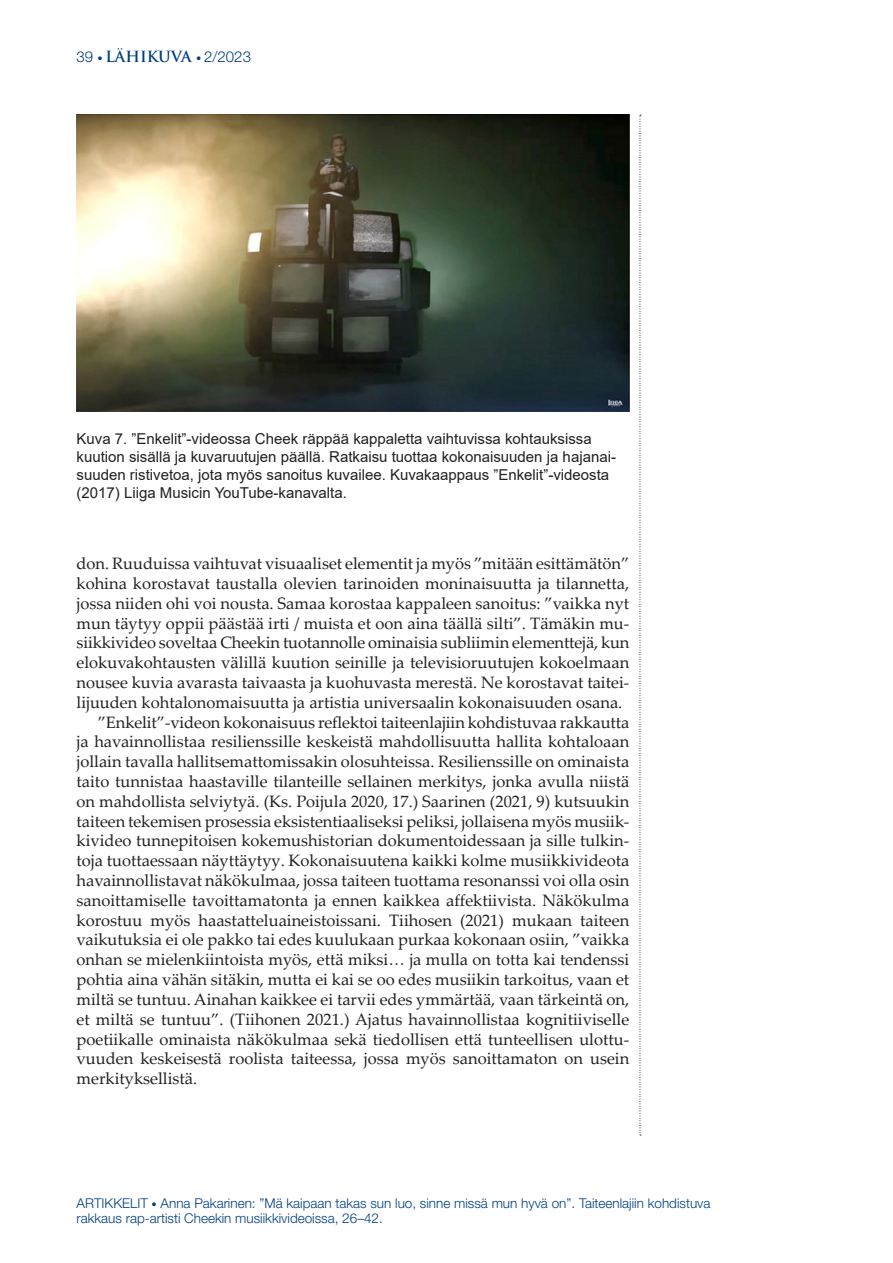
<style>
.page{position:relative;width:893px;height:1263px;background:#fff}
.page>*{position:absolute;margin:0;border:0;box-sizing:border-box;transform-origin:0 0}
.Artikkelit_leipis{font:16.5px/19.8px "Palatino Linotype";color:#231f20;text-align:justify}
.Kuvateksti{font:15px/18px "Arial";color:#231f20}
.t1{font:300 15px "Helvetica Neue";color:#003f80}
.t2{font:300 13.5px/15px "Helvetica Neue";color:#003f80}
.s1{font-size:10.5px}
.s2{font-family:"Trajan Pro";font-weight:700}
</style>
<div class="page">
<svg style="left:640px;top:115px;width:1px;height:1021px"></svg>
<img style="left:77px;top:115px;width:552px;height:296px">
<p class="t1" style="left:77px;top:47px;width:176px">39 <span class="s1">•</span> <span class="s2">LÄHIKUVA</span> <span class="s1">•</span> 2/2023</p>
<p class="Kuvateksti" style="left:77px;top:430px;width:541px">Kuva 7. ”Enkelit”-videossa Cheek räppää kappaletta vaihtuvissa kohtauksissa kuution sisällä ja kuvaruutujen päällä. Ratkaisu tuottaa kokonaisuuden ja hajanai&shy;suuden ristivetoa, jota myös sanoitus kuvailee. Kuvakaappaus ”Enkelit”-videosta (2017) Liiga Musicin YouTube-kanavalta.</p>
<p class="Artikkelit_leipis" style="left:77px;top:553px;width:554px">don. Ruuduissa vaihtuvat visuaaliset elementit ja myös ”mitään esittämätön” kohina korostavat taustalla olevien tarinoiden moninaisuutta ja tilannetta, jossa niiden ohi voi nousta. Samaa korostaa kappaleen sanoitus: ”vaikka nyt mun täytyy oppii päästää irti / muista et oon aina täällä silti”. Tämäkin mu&shy;siikkivideo soveltaa Cheekin tuotannolle ominaisia subliimin elementtejä, kun elokuvakohtausten välillä kuution seinille ja televisioruutujen kokoelmaan nousee kuvia avarasta taivaasta ja kuohuvasta merestä. Ne korostavat taitei&shy;lijuuden kohtalonomaisuutta ja artistia universaalin kokonaisuuden osana.</p>
<p class="Artikkelit_leipis" style="left:77px;top:711px;width:554px;text-indent:21px">”Enkelit”-videon kokonaisuus reflektoi taiteenlajiin kohdistuvaa rakkautta ja havainnollistaa resilienssille keskeistä mahdollisuutta hallita kohtaloaan jollain tavalla hallitsemattomissakin olosuhteissa. Resilienssille on ominaista taito tunnistaa haastaville tilanteille sellainen merkitys, jonka avulla niistä on mahdollista selviytyä. (Ks. Poijula 2020, 17.) Saarinen (2021, 9) kutsuukin taiteen tekemisen prosessia eksistentiaaliseksi peliksi, jollaisena myös musiik&shy;kivideo tunnepitoisen kokemushistorian dokumentoidessaan ja sille tulkin&shy;toja tuottaessaan näyttäytyy. Kokonaisuutena kaikki kolme musiikkivideota havainnollistavat näkökulmaa, jossa taiteen tuottama resonanssi voi olla osin sanoittamiselle tavoittamatonta ja ennen kaikkea affektiivista. Näkökulma korostuu myös haastatteluaineistoissani. Tiihosen (2021) mukaan taiteen vaikutuksia ei ole pakko tai edes kuulukaan purkaa kokonaan osiin, ”vaikka onhan se mielenkiintoista myös, että miksi… ja mulla on totta kai tendenssi pohtia aina vähän sitäkin, mutta ei kai se oo edes musiikin tarkoitus, vaan et miltä se tuntuu. Ainahan kaikkee ei tarvii edes ymmärtää, vaan tärkeintä on, et miltä se tuntuu”. (Tiihonen 2021.) Ajatus havainnollistaa kognitiiviselle poetiikalle ominaista näkökulmaa sekä tiedollisen että tunteellisen ulottu&shy;vuuden keskeisestä roolista taiteessa, jossa myös sanoittamaton on usein merkityksellistä.</p>
<p class="t2" style="left:77px;top:1195px;width:635px">ARTIKKELIT <span class="s1">•</span> Anna Pakarinen: ”Mä kaipaan takas sun luo, sinne missä mun hyvä on”. Taiteenlajiin kohdistuva rakkaus rap-artisti Cheekin musiikkivideoissa, 26–42.</p>
</div>
